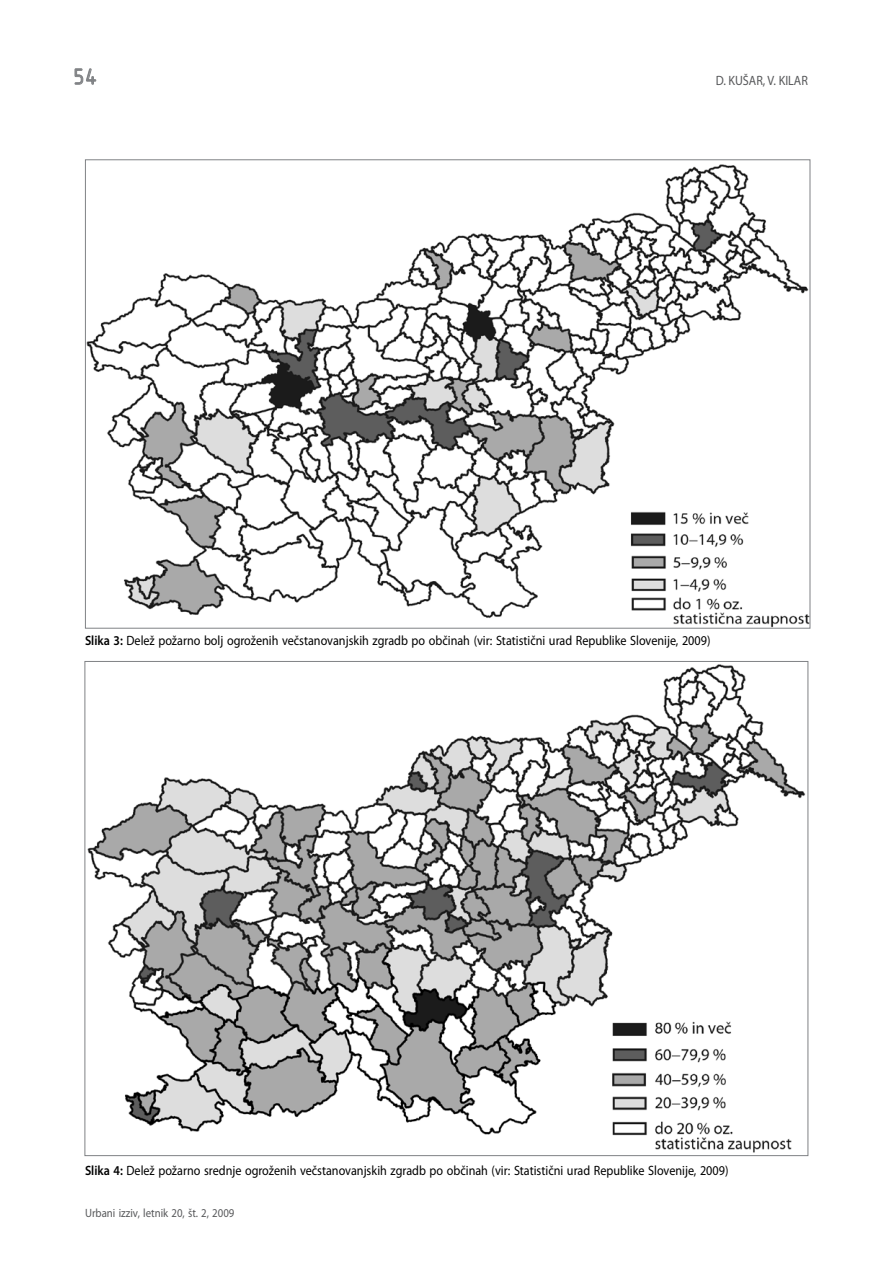
<style>
.page{position:relative;width:893px;height:1263px;background:#fff}
.page>*{position:absolute;margin:0;border:0;box-sizing:border-box;transform-origin:0 0}
.t1{font:24px "ISOCTEUR";color:#808285}
.t2{font:13.5px "Myriad Pro";color:#000;scale:.9 1}
.t3{font:13.5px "Myriad Pro";color:#58595b;scale:.9 1}
.t4{font:12px "Myriad Pro";color:#58595b;scale:.9 1}
.s1{font-weight:600}
</style>
<div class="page">
<svg style="left:74px;top:68px;width:23px;height:17px"></svg>
<img style="left:87px;top:664px;width:719px;height:489px">
<img style="left:87px;top:164px;width:721px;height:462px">
<h1 class="t1" style="left:70px;top:61px;width:31px">54</h1>
<p class="t3" style="left:716px;top:72px;width:104px">D. KUŠAR, V. KILAR</p>
<p class="t2" style="left:85px;top:632px;width:696px"><span class="s1">Slika 3:</span> Delež požarno bolj ogroženih večstanovanjskih zgradb po občinah (vir: Statistični urad Republike Slovenije, 2009)</p>
<p class="t2" style="left:85px;top:1162px;width:716px"><span class="s1">Slika 4:</span> Delež požarno srednje ogroženih večstanovanjskih zgradb po občinah (vir: Statistični urad Republike Slovenije, 2009)</p>
<p class="t4" style="left:85px;top:1205px;width:168px">Urbani izziv, letnik 20, št. 2, 2009</p>
</div>
